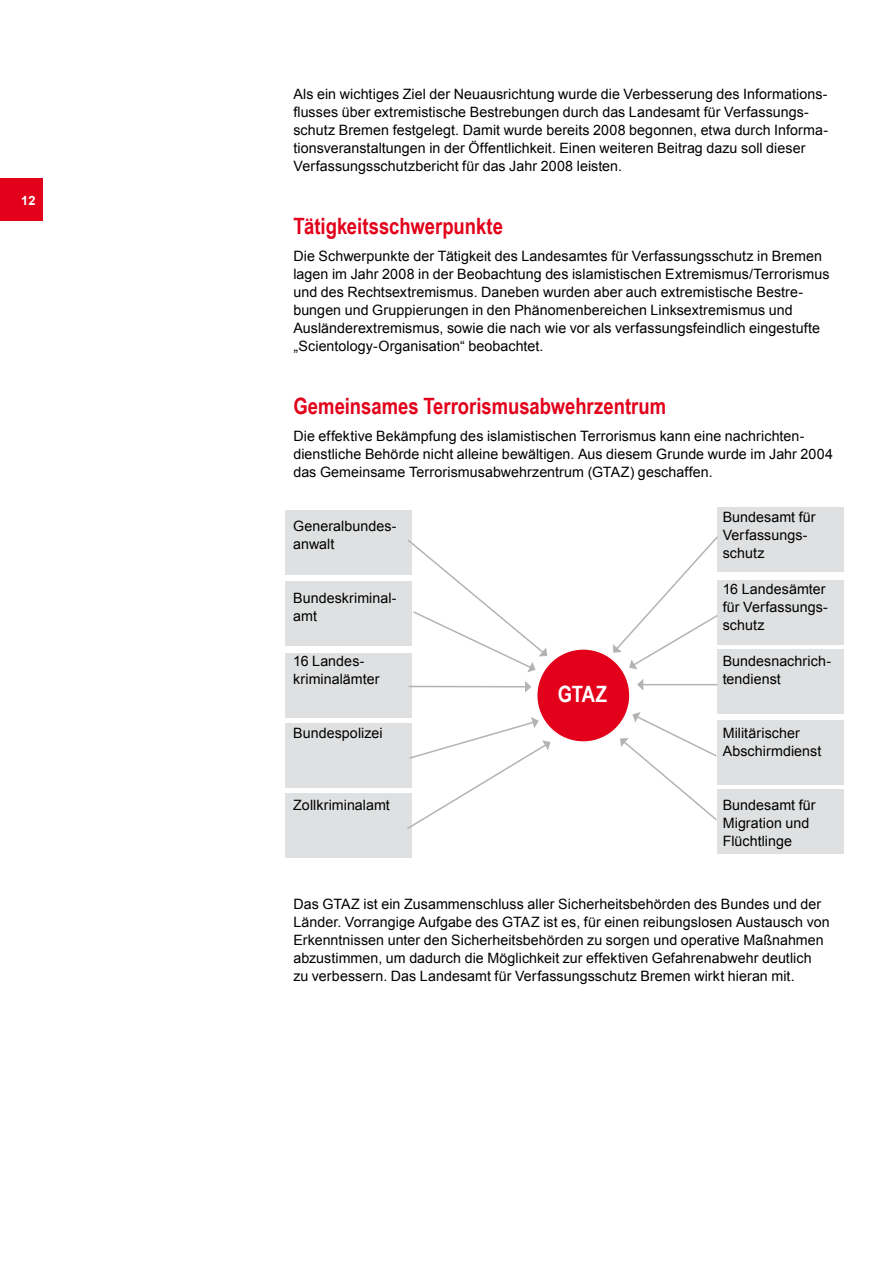
<style>
.page{position:relative;width:893px;height:1263px;background:#fff}
.page>*{position:absolute;margin:0;border:0;box-sizing:border-box;transform-origin:0 0}
.t1{font:700 22.5px "Arial Narrow";color:#e2001a}
.t2{font:700 22.5px "Arial Narrow";color:#fff}
.t3{font:14.25px/18px "Arial";letter-spacing:.005em;color:#000}
.t4{font:700 12.75px "Arial";color:#fff}
</style>
<div class="page">
<div style="left:0;top:179px;width:43px;height:42px;background:#e2001a"></div>
<div style="left:285px;top:793px;width:126px;height:65px;background:#dfe0e1"></div>
<div style="left:285px;top:510px;width:126px;height:64px;background:#dfe0e1"></div>
<div style="left:285px;top:581px;width:126px;height:64px;background:#dfe0e1"></div>
<div style="left:285px;top:653px;width:126px;height:64px;background:#dfe0e1"></div>
<div style="left:285px;top:723px;width:126px;height:64px;background:#dfe0e1"></div>
<div style="left:537px;top:650px;width:92px;height:91px;background:#e2001a;border-radius:50%"></div>
<div style="left:717px;top:789px;width:126px;height:65px;background:#dfe0e1"></div>
<div style="left:717px;top:507px;width:126px;height:65px;background:#dfe0e1"></div>
<div style="left:717px;top:580px;width:126px;height:65px;background:#dfe0e1"></div>
<div style="left:717px;top:649px;width:126px;height:64px;background:#dfe0e1"></div>
<div style="left:717px;top:720px;width:126px;height:65px;background:#dfe0e1"></div>
<svg style="left:406px;top:538px;width:141px;height:134px"></svg>
<hr style="left:409px;top:686px;width:117px;height:1px;background:#b1b3b4">
<svg style="left:525px;top:681px;width:6px;height:12px"></svg>
<svg style="left:405px;top:717px;width:145px;height:114px"></svg>
<svg style="left:613px;top:536px;width:105px;height:133px"></svg>
<hr style="left:643px;top:684px;width:74px;height:1px;background:#b1b3b4">
<svg style="left:637px;top:679px;width:6px;height:11px"></svg>
<svg style="left:620px;top:712px;width:98px;height:108px"></svg>
<p class="t4" style="left:21px;top:193px;width:16px">12</p>
<p class="t3" style="left:293px;top:85px;width:536px">Als ein wichtiges Ziel der Neuausrichtung wurde die Verbesserung des Informations&shy;flusses über extremistische Bestrebungen durch das Landesamt für Verfassungs&shy;schutz Bremen festgelegt. Damit wurde bereits 2008 begonnen, etwa durch Informa&shy;tionsveranstaltungen in der Öffentlichkeit. Einen weiteren Beitrag dazu soll dieser Verfassungsschutzbericht für das Jahr 2008 leisten.</p>
<h1 class="t1" style="left:293px;top:213px;width:211px">Tätigkeitsschwerpunkte</h1>
<p class="t3" style="left:293px;top:247px;width:538px">Die Schwerpunkte der Tätigkeit des Landesamtes für Verfassungsschutz in Bremen lagen im Jahr 2008 in der Beobachtung des islamistischen Extremismus/Terrorismus und des Rechtsextremismus. Daneben wurden aber auch extremistische Bestre&shy;bungen und Gruppierungen in den Phänomenbereichen Linksextremismus und Ausländerextremismus, sowie die nach wie vor als verfassungsfeindlich eingestufte „Scientology-Organisation“ beobachtet.</p>
<h1 class="t1" style="left:293px;top:393px;width:374px">Gemeinsames Terrorismusabwehrzentrum</h1>
<p class="t3" style="left:293px;top:427px;width:541px">Die effektive Bekämpfung des islamistischen Terrorismus kann eine nachrichten&shy;dienstliche Behörde nicht alleine bewältigen. Aus diesem Grunde wurde im Jahr 2004 das Gemeinsame Terrorismusabwehrzentrum (GTAZ) geschaffen.</p>
<p class="t3" style="left:293px;top:517px;width:105px">Generalbundes&shy;anwalt</p>
<p class="t3" style="left:723px;top:508px;width:94px">Bundesamt für<br>Verfassungs&shy;schutz</p>
<p class="t3" style="left:723px;top:580px;width:107px">16 Landesämter für Verfassungs&shy;schutz</p>
<p class="t3" style="left:723px;top:652px;width:110px">Bundesnachrich&shy;tendienst</p>
<p class="t3" style="left:293px;top:589px;width:105px">Bundeskriminal&shy;amt</p>
<p class="t3" style="left:293px;top:652px;width:88px">16 Landes&shy;kriminalämter</p>
<h1 class="t2" style="left:558px;top:681px;width:51px">GTAZ</h1>
<p class="t3" style="left:293px;top:724px;width:91px">Bundespolizei</p>
<p class="t3" style="left:293px;top:796px;width:98px">Zollkriminalamt</p>
<p class="t3" style="left:723px;top:724px;width:100px">Militärischer<br>Abschirmdienst</p>
<p class="t3" style="left:723px;top:796px;width:94px">Bundesamt für<br>Migration und<br>Flüchtlinge</p>
<p class="t3" style="left:293px;top:895px;width:538px">Das GTAZ ist ein Zusammenschluss aller Sicherheitsbehörden des Bundes und der Länder. Vorrangige Aufgabe des GTAZ ist es, für einen reibungslosen Austausch von Erkenntnissen unter den Sicherheitsbehörden zu sorgen und operative Maßnahmen abzustimmen, um dadurch die Möglichkeit zur effektiven Gefahrenabwehr deutlich zu verbessern. Das Landesamt für Verfassungsschutz Bremen wirkt hieran mit.</p>
</div>
